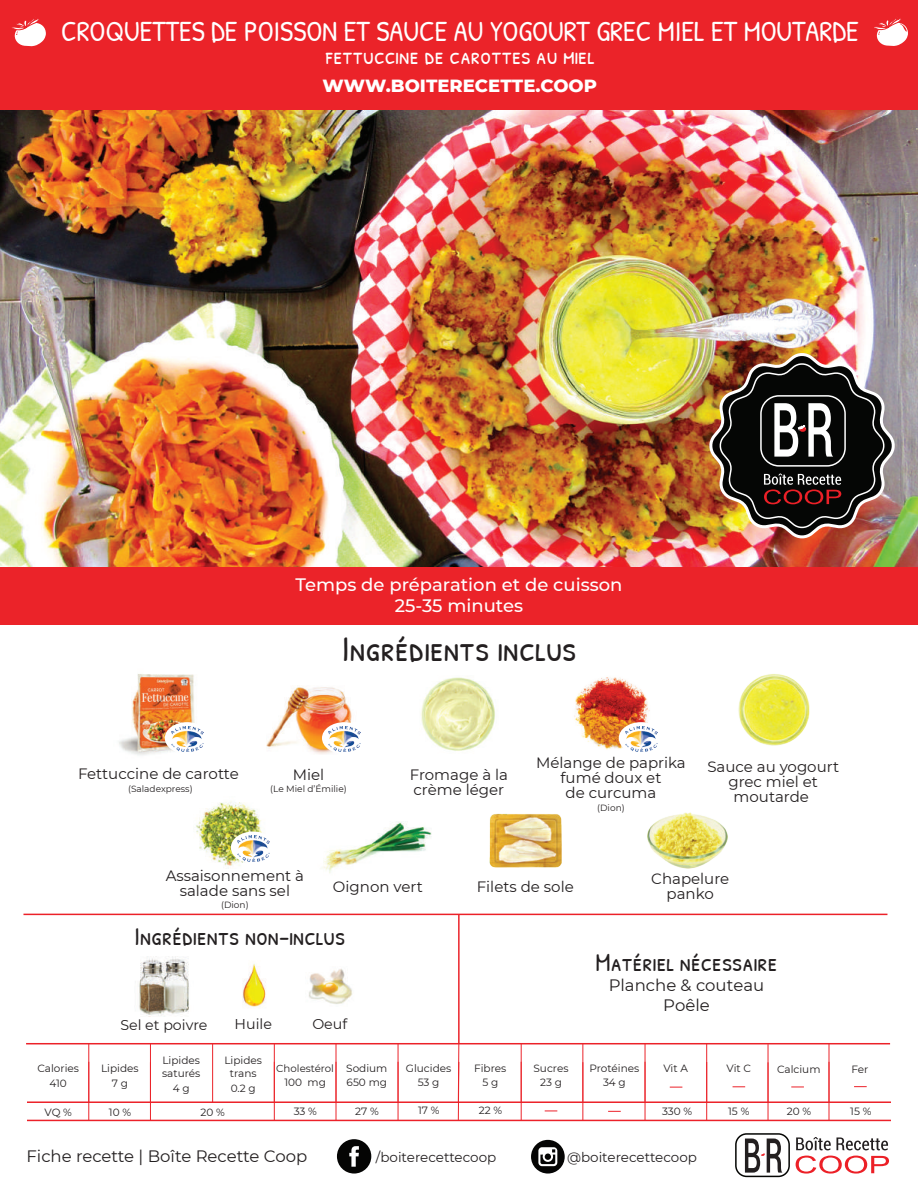
<style>
.page{position:relative;width:918px;height:1188px;background:#fff}
.page>*{position:absolute;margin:0;border:0;box-sizing:border-box;transform-origin:0 0}
.t1{font:36px "Patrick Hand SC";color:#231f20}
.t2{font:28.5px "Patrick Hand SC";color:#fff}
.t3{font:25.5px "Patrick Hand SC";color:#231f20}
.t4{font:24px "Patrick Hand SC";color:#fff}
.t5{font:500 18px/21.6px "Montserrat";color:#fff;text-align:center}
.t6{font:800 18px "Montserrat";color:#fff}
.t7{font:16.5px/19.8px "Montserrat";color:#231f20;text-align:center}
.t8{font:15px/15px "Montserrat";color:#231f20;text-align:center}
.t9{font:14.25px "Montserrat";color:#231f20}
.t10{font:13.5px "Montserrat";color:#231f20}
.t11{font:10.5px/14px "Montserrat";color:#231f20;text-align:center}
.t12{font:10.2px "Montserrat";color:#231f20}
.t13{font:9px "Montserrat";color:#231f20}
</style>
<div class="page">
<img style="left:0;top:109px;width:918px;height:458px">
<img style="left:196px;top:801px;width:66px;height:65px">
<img style="left:647px;top:812px;width:81px;height:57px">
<img style="left:119px;top:674px;width:76px;height:81px">
<img style="left:489px;top:813px;width:73px;height:55px">
<img style="left:266px;top:687px;width:86px;height:67px">
<img style="left:322px;top:821px;width:110px;height:52px">
<div style="left:0;top:0;width:918px;height:109px;background:#eb2329"></div>
<hr style="left:26px;top:1043px;width:864px;height:1px;background:#ec2129">
<div style="left:337px;top:1139px;width:34px;height:35px;background:#050504;border-radius:50%"></div>
<svg style="left:349px;top:1146px;width:10px;height:21px"></svg>
<div style="left:531px;top:1140px;width:34px;height:34px;background:#050504;border-radius:50%"></div>
<svg style="left:538px;top:1147px;width:19px;height:19px"></svg>
<svg style="left:796px;top:1137px;width:92px;height:13px"></svg>
<svg style="left:745px;top:1139px;width:37px;height:34px"></svg>
<div style="left:735px;top:1133px;width:55px;height:44px;border:2px solid #040503;border-radius:11px"></div>
<svg style="left:796px;top:1156px;width:93px;height:18px"></svg>
<img style="left:705px;top:349px;width:194px;height:193px">
<div style="left:760px;top:395px;width:86px;height:72px;border:2px solid #fff;border-radius:18px"></div>
<div style="left:0;top:567px;width:918px;height:58px;background:#eb2329"></div>
<hr style="left:23px;top:914px;width:864px;height:1px;background:#ec2129">
<hr style="left:458px;top:914px;width:2px;height:130px;background:#eb242a">
<hr style="left:88px;top:1044px;width:1px;height:58px;background:#eb242a">
<hr style="left:150px;top:1044px;width:1px;height:58px;background:#eb242a">
<hr style="left:336px;top:1044px;width:1px;height:58px;background:#eb242a">
<hr style="left:398px;top:1044px;width:1px;height:58px;background:#eb242a">
<hr style="left:645px;top:1044px;width:1px;height:58px;background:#eb242a">
<hr style="left:706px;top:1044px;width:1px;height:58px;background:#eb242a">
<hr style="left:768px;top:1044px;width:1px;height:58px;background:#eb242a">
<hr style="left:212px;top:1044px;width:1px;height:59px;background:#eb242a">
<hr style="left:274px;top:1044px;width:1px;height:58px;background:#eb242a">
<hr style="left:521px;top:1044px;width:1px;height:58px;background:#eb242a">
<hr style="left:582px;top:1044px;width:1px;height:58px;background:#eb242a">
<hr style="left:829px;top:1044px;width:1px;height:58px;background:#eb242a">
<hr style="left:27px;top:1101px;width:864px;height:2px;background:#ec2129">
<hr style="left:88px;top:1062px;width:1px;height:58px;background:#eb242a">
<hr style="left:150px;top:1062px;width:1px;height:58px;background:#eb242a">
<hr style="left:336px;top:1062px;width:1px;height:58px;background:#eb242a">
<hr style="left:398px;top:1062px;width:1px;height:58px;background:#eb242a">
<svg style="left:458px;top:1044px;width:2px;height:76px"></svg>
<hr style="left:645px;top:1062px;width:1px;height:58px;background:#eb242a">
<hr style="left:706px;top:1062px;width:1px;height:58px;background:#eb242a">
<hr style="left:768px;top:1062px;width:1px;height:58px;background:#eb242a">
<hr style="left:274px;top:1062px;width:1px;height:58px;background:#eb242a">
<hr style="left:521px;top:1062px;width:1px;height:58px;background:#eb242a">
<hr style="left:582px;top:1062px;width:1px;height:58px;background:#eb242a">
<hr style="left:829px;top:1062px;width:1px;height:58px;background:#eb242a">
<hr style="left:27px;top:1120px;width:864px;height:1px;background:#ec2129">
<svg style="left:545px;top:1111px;width:12px;height:1px"></svg>
<svg style="left:608px;top:1111px;width:13px;height:1px"></svg>
<svg style="left:670px;top:1087px;width:12px;height:1px"></svg>
<svg style="left:733px;top:1086px;width:12px;height:1px"></svg>
<svg style="left:791px;top:1087px;width:13px;height:1px"></svg>
<svg style="left:854px;top:1086px;width:13px;height:1px"></svg>
<svg style="left:12px;top:19px;width:34px;height:28px"></svg>
<svg style="left:874px;top:18px;width:34px;height:28px"></svg>
<img style="left:242px;top:964px;width:24px;height:43px">
<img style="left:139px;top:957px;width:50px;height:59px">
<img style="left:421px;top:677px;width:74px;height:74px">
<img style="left:309px;top:968px;width:43px;height:36px">
<img style="left:574px;top:677px;width:76px;height:73px">
<img style="left:738px;top:674px;width:72px;height:72px">
<div style="left:165px;top:722px;width:45px;height:32px;background:#fff;border-radius:50%"></div>
<img style="left:171px;top:726px;width:33px;height:26px">
<div style="left:322px;top:722px;width:45px;height:32px;background:#fff;border-radius:50%"></div>
<img style="left:329px;top:726px;width:32px;height:26px">
<div style="left:619px;top:722px;width:45px;height:32px;background:#fff;border-radius:50%"></div>
<img style="left:625px;top:726px;width:33px;height:26px">
<div style="left:231px;top:832px;width:45px;height:31px;background:#fff;border-radius:50%"></div>
<img style="left:237px;top:836px;width:33px;height:25px">
<h2 class="t2" style="left:61px;top:12px;width:799px">CROQUETTES DE POISSON ET SAUCE AU YOGOURT GREC MIEL ET MOUTARDE</h2>
<h3 class="t4" style="left:325px;top:39px;width:271px">fettuccine de carottes au miel</h3>
<p class="t6" style="left:323px;top:72px;width:276px">WWW.BOITERECETTE.COOP</p>
<p class="t5" style="left:296px;top:573px;width:328px">Temps de préparation et de cuisson<br>25-35 minutes</p>
<h1 class="t1" style="left:341px;top:624px;width:237px">Ingrédients inclus</h1>
<p class="t8" style="left:78px;top:766px;width:162px">Fettuccine de carotte</p>
<p class="t8" style="left:293px;top:767px;width:33px">Miel</p>
<p class="t13" style="left:128px;top:783px;width:66px">(Saladexpress)</p>
<p class="t13" style="left:270px;top:783px;width:78px">(Le Miel d’Émilie)</p>
<p class="t8" style="left:410px;top:767px;width:100px;text-align:left">Fromage à la crème léger</p>
<p class="t8" style="left:536px;top:755px;width:151px">Mélange de paprika fumé doux et<br>de curcuma</p>
<p class="t13" style="left:597px;top:801px;width:29px">(Dion)</p>
<p class="t8" style="left:707px;top:759px;width:133px">Sauce au yogourt grec miel et moutarde</p>
<p class="t8" style="left:166px;top:868px;width:140px">Assaisonnement à salade sans sel</p>
<p class="t13" style="left:221px;top:898px;width:29px">(Dion)</p>
<p class="t8" style="left:333px;top:879px;width:91px">Oignon vert</p>
<h3 class="t3" style="left:134px;top:918px;width:213px">Ingrédients non-inclus</h3>
<p class="t9" style="left:120px;top:1015px;width:89px">Sel et poivre</p>
<p class="t9" style="left:235px;top:1014px;width:39px">Huile</p>
<p class="t9" style="left:312px;top:1014px;width:36px">Oeuf</p>
<p class="t8" style="left:477px;top:879px;width:98px">Filets de sole</p>
<p class="t8" style="left:651px;top:871px;width:80px">Chapelure panko</p>
<h3 class="t3" style="left:596px;top:944px;width:183px">Matériel nécessaire</h3>
<p class="t7" style="left:609px;top:975px;width:157px">Planche &amp; couteau<br>Poêle</p>
<p class="t11" style="left:224px;top:1054px;width:39px;line-height:12.6px">Lipides trans</p>
<p class="t11" style="left:231px;top:1081px;width:27px">0.2 g</p>
<p class="t11" style="left:37px;top:1061px;width:43px">Calories</p>
<p class="t11" style="left:101px;top:1061px;width:39px">Lipides</p>
<p class="t11" style="left:162px;top:1054px;width:40px;line-height:12.6px;text-align:left">Lipides saturés</p>
<p class="t12" style="left:276px;top:1062px;width:59px">Cholestérol</p>
<p class="t11" style="left:49px;top:1076px;width:19px">410</p>
<p class="t11" style="left:112px;top:1076px;width:18px">7 g</p>
<p class="t11" style="left:173px;top:1081px;width:18px">4 g</p>
<p class="t11" style="left:346px;top:1061px;width:43px;text-align:left">Sodium<br>650 mg</p>
<p class="t11" style="left:406px;top:1061px;width:47px">Glucides<br>53 g</p>
<p class="t11" style="left:474px;top:1061px;width:34px">Fibres<br>5 g</p>
<p class="t11" style="left:534px;top:1061px;width:36px">Sucres<br>23 g</p>
<p class="t11" style="left:590px;top:1061px;width:51px">Protéines<br>34 g</p>
<p class="t11" style="left:663px;top:1061px;width:26px">Vit A</p>
<p class="t11" style="left:662px;top:1104px;width:32px">330 %</p>
<p class="t11" style="left:728px;top:1104px;width:23px">15 %</p>
<p class="t11" style="left:727px;top:1061px;width:26px">Vit C</p>
<p class="t11" style="left:777px;top:1062px;width:45px">Calcium</p>
<p class="t11" style="left:851px;top:1062px;width:19px">Fer</p>
<p class="t11" style="left:284px;top:1075px;width:43px">100 mg</p>
<p class="t11" style="left:45px;top:1105px;width:29px">VQ %</p>
<p class="t11" style="left:109px;top:1105px;width:24px">10 %</p>
<p class="t11" style="left:200px;top:1105px;width:26px">20 %</p>
<p class="t11" style="left:294px;top:1104px;width:25px">33 %</p>
<p class="t11" style="left:355px;top:1104px;width:25px">27 %</p>
<p class="t11" style="left:418px;top:1103px;width:23px">17 %</p>
<p class="t11" style="left:479px;top:1103px;width:25px">22 %</p>
<p class="t11" style="left:787px;top:1104px;width:26px">20 %</p>
<p class="t11" style="left:850px;top:1104px;width:23px">15 %</p>
<p class="t7" style="left:27px;top:1145px;width:282px">Fiche recette | Boîte Recette Coop</p>
<p class="t10" style="left:376px;top:1147px;width:122px">/boiterecettecoop</p>
<p class="t10" style="left:567px;top:1148px;width:131px">@boiterecettecoop</p>
</div>
